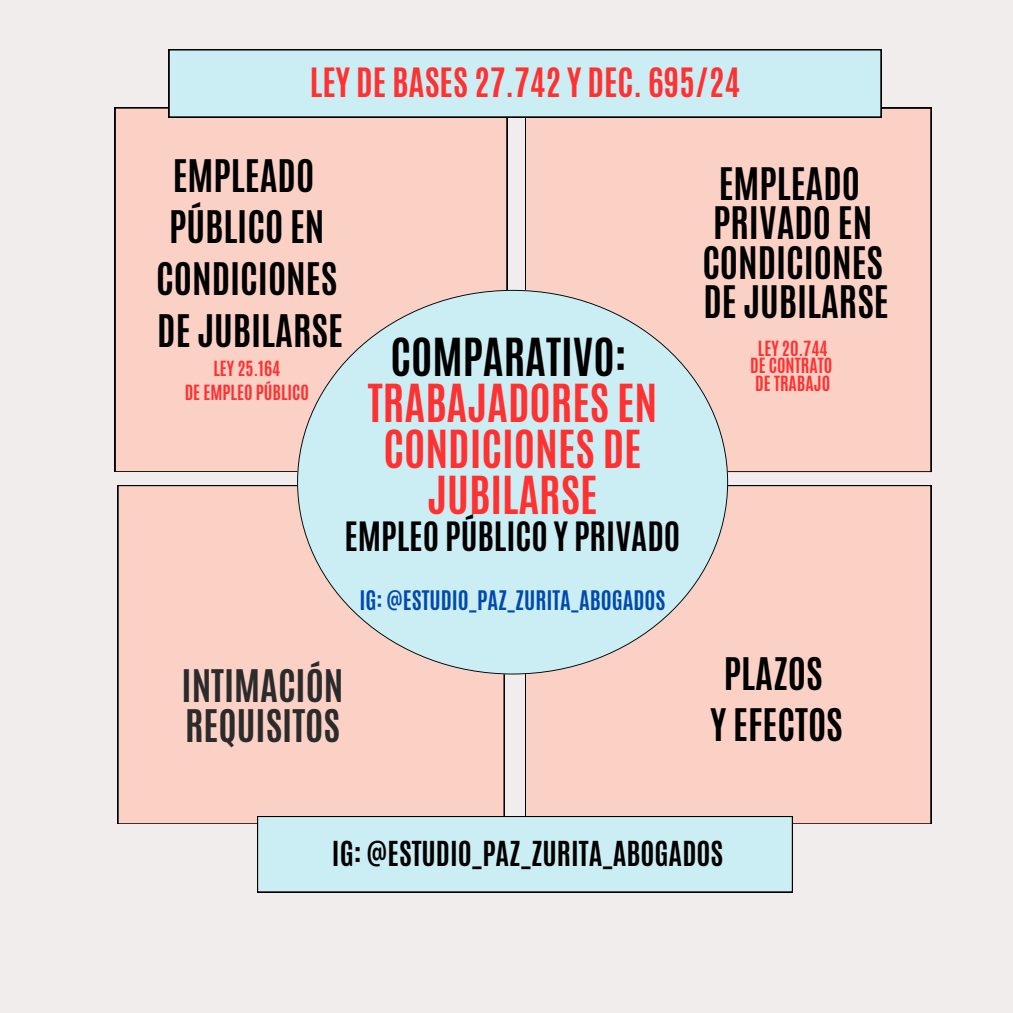
<style>
.page{position:relative;width:1013px;height:1013px;background:#fff}
.page>*{position:absolute;margin:0;border:0;box-sizing:border-box;transform-origin:0 0}
.t1{font:700 43.75px/46px "Antonio";color:#ff3131;text-align:center}
.t2{font:700 37.5px/51.5px "Antonio";color:#000;text-align:center}
.t3{font:700 37.5px/39.4px "Antonio";color:#2b2b2b}
.t4{font:700 37.38px/39.4px "Antonio";color:#000;text-align:center}
.t5{font:700 33.75px "Antonio";color:#ff3131}
.t6{font:700 33.75px "Antonio";color:#000}
.t7{font:700 28.75px "Antonio";color:#000}
.t8{font:700 22.5px "Antonio";color:#004aad}
.t9{font:700 17.5px/24.4px "Antonio";color:#ff3131;text-align:center}
.s1{color:#000}
</style>
<div class="page">
<div style="left:0;top:0;width:1012px;height:1012px;background:#f1edec"></div>
<div style="left:118px;top:485px;width:386px;height:338px;background:#fbd1c6"></div>
<div style="left:525px;top:485px;width:406px;height:338px;background:#fbd1c6"></div>
<div style="left:115px;top:108px;width:392px;height:363px;background:#fbd1c6"></div>
<div style="left:525px;top:108px;width:406px;height:364px;background:#fbd1c6"></div>
<svg style="left:297px;top:290px;width:431px;height:384px;background:#d3e5e8"></svg>
<div style="left:257px;top:816px;width:535px;height:76px;background:#cbedf4"></div>
<div style="left:169px;top:50px;width:712px;height:67px;background:#cbedf4"></div>
<h2 class="t5" style="left:310px;top:59px;width:431px">LEY DE BASES 27.742 Y DEC. 695/24</h2>
<h2 class="t2" style="left:156px;top:150px;width:188px">EMPLEADO<br>PÚBLICO EN<br>CONDICIONES<br>DE JUBILARSE</h2>
<h2 class="t9" style="left:185px;top:356px;width:126px">LEY 25.164<br>DE EMPLEO PÚBLICO</h2>
<h3 class="t1" style="left:368px;top:335px;width:291px"><span class="s1">COMPARATIVO:<br></span>TRABAJADORES EN<br>CONDICIONES DE<br>JUBILARSE</h3>
<h3 class="t6" style="left:344px;top:512px;width:337px">EMPLEO PÚBLICO Y PRIVADO</h3>
<h2 class="t8" style="left:359px;top:584px;width:307px">IG: @ESTUDIO_PAZ_ZURITA_ABOGADOS</h2>
<p class="t3" style="left:182px;top:667px;width:163px">INTIMACIÓN<br>REQUISITOS</p>
<p class="t4" style="left:702px;top:164px;width:188px">EMPLEADO<br>PRIVADO EN<br>CONDICIONES<br>DE JUBILARSE</p>
<h2 class="t9" style="left:758px;top:336px;width:71px">LEY 20.744</h2>
<h1 class="t9" style="left:750px;top:354px;width:84px">DE CONTRATO</h1>
<h5 class="t9" style="left:755px;top:371px;width:76px">DE TRABAJO</h5>
<h4 class="t2" style="left:710px;top:648px;width:134px">PLAZOS<br>Y EFECTOS</h4>
<p class="t7" style="left:332px;top:833px;width:393px">IG: @ESTUDIO_PAZ_ZURITA_ABOGADOS</p>
</div>
